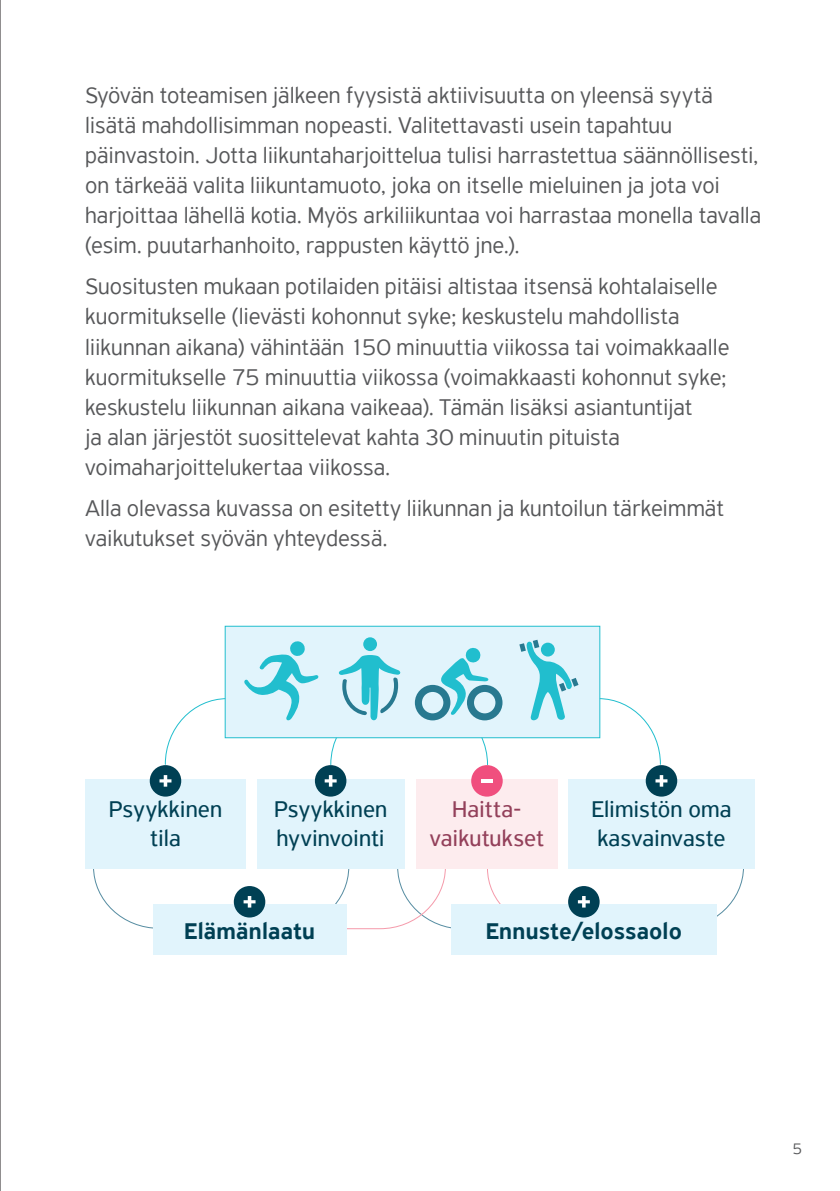
<style>
.page{position:relative;width:840px;height:1191px;background:#fff}
.page>*{position:absolute;margin:0;border:0;box-sizing:border-box;transform-origin:0 0}
.t1{font:300 24px/30px "PF Highway Sans Pro";color:#57585a}
.t2{font:24px/28.8px "PF Highway Sans Pro";color:#004054}
.t3{font:500 24px "PF Highway Sans Pro";letter-spacing:.01em;color:#004054}
.t4{font:24px/28.8px "PF Highway Sans Pro";color:#93405a;text-align:center}
.t5{font:300 16px "PF Highway Sans Pro";color:#57585a}
</style>
<div class="page">
<svg style="left:479px;top:738px;width:9px;height:28px"></svg>
<svg style="left:164px;top:698px;width:64px;height:67px"></svg>
<svg style="left:597px;top:697px;width:64px;height:68px"></svg>
<svg style="left:329px;top:738px;width:11px;height:28px"></svg>
<div style="left:224px;top:626px;width:376px;height:112px;background:#e1f4fc;border:1px solid #21bece"></div>
<svg style="left:92px;top:868px;width:68px;height:61px"></svg>
<svg style="left:282px;top:865px;width:272px;height:65px"></svg>
<svg style="left:676px;top:868px;width:68px;height:61px"></svg>
<div style="left:85px;top:779px;width:161px;height:89px;background:#e1f4fc"></div>
<div style="left:153px;top:904px;width:193px;height:51px;background:#e1f4fc"></div>
<div style="left:451px;top:904px;width:265px;height:51px;background:#e1f4fc"></div>
<div style="left:257px;top:779px;width:147px;height:89px;background:#e1f4fc"></div>
<div style="left:416px;top:779px;width:141px;height:89px;background:#fdecee"></div>
<div style="left:567px;top:779px;width:187px;height:89px;background:#e1f4fc"></div>
<div style="left:234px;top:886px;width:31px;height:31px;background:#004054;border-radius:50%"></div>
<div style="left:567px;top:886px;width:32px;height:31px;background:#004054;border-radius:50%"></div>
<svg style="left:414px;top:647px;width:88px;height:73px"></svg>
<div style="left:363px;top:637px;width:14px;height:14px;background:#21bece;border-radius:50%"></div>
<svg style="left:338px;top:655px;width:63px;height:66px"></svg>
<svg style="left:244px;top:641px;width:75px;height:80px"></svg>
<svg style="left:519px;top:639px;width:59px;height:82px"></svg>
<div style="left:150px;top:765px;width:31px;height:31px;background:#004054;border-radius:50%"></div>
<div style="left:315px;top:765px;width:31px;height:31px;background:#004054;border-radius:50%"></div>
<div style="left:471px;top:765px;width:31px;height:31px;background:#f04f7e;border-radius:50%"></div>
<div style="left:645px;top:765px;width:31px;height:31px;background:#004054;border-radius:50%"></div>
<svg style="left:159px;top:775px;width:12px;height:11px"></svg>
<svg style="left:243px;top:896px;width:12px;height:11px"></svg>
<svg style="left:577px;top:896px;width:12px;height:11px"></svg>
<svg style="left:655px;top:775px;width:12px;height:11px"></svg>
<svg style="left:324px;top:775px;width:12px;height:11px"></svg>
<svg style="left:481px;top:779px;width:11px;height:3px"></svg>
<hr style="left:0;top:0;width:1px;height:1191px;background:#231f20">
<p class="t1" style="left:85px;top:80px;width:677px">Syövän toteamisen jälkeen fyysistä aktiivisuutta on yleensä syytä lisätä mahdollisimman nopeasti. Valitettavasti usein tapahtuu päinvastoin. Jotta liikuntaharjoittelua tulisi harrastettua säännöllisesti, on tärkeää valita liikuntamuoto, joka on itselle mieluinen ja jota voi harjoittaa lähellä kotia. Myös arkiliikuntaa voi harrastaa monella tavalla (esim. puutarhanhoito, rappusten käyttö jne.).</p>
<p class="t1" style="left:85px;top:271px;width:645px">Suositusten mukaan potilaiden pitäisi altistaa itsensä kohtalaiselle kuormitukselle (lievästi kohonnut syke; keskustelu mahdollista liikunnan aikana) vähintään 150 minuuttia viikossa tai voimakkaalle kuormitukselle 75 minuuttia viikossa (voimakkaasti kohonnut syke; keskustelu liikunnan aikana vaikeaa). Tämän lisäksi asiantuntijat<br>ja alan järjestöt suosittelevat kahta 30 minuutin pituista voimaharjoittelukertaa viikossa.</p>
<p class="t1" style="left:85px;top:493px;width:640px">Alla olevassa kuvassa on esitetty liikunnan ja kuntoilun tärkeimmät vaikutukset syövän yhteydessä.</p>
<p class="t2" style="left:109px;top:795px;width:115px;text-align:center">Psyykkinen tila</p>
<p class="t2" style="left:274px;top:795px;width:115px">Psyykkinen hyvinvointi</p>
<p class="t4" style="left:429px;top:795px;width:116px">Haitta&shy;vaikutukset</p>
<p class="t2" style="left:591px;top:795px;width:142px">Elimistön oma kasvainvaste</p>
<p class="t3" style="left:184px;top:917px;width:132px">Elämänlaatu</p>
<p class="t3" style="left:485px;top:917px;width:197px">Ennuste/elossaolo</p>
<p class="t5" style="left:792px;top:1139px;width:11px">5</p>
</div>
